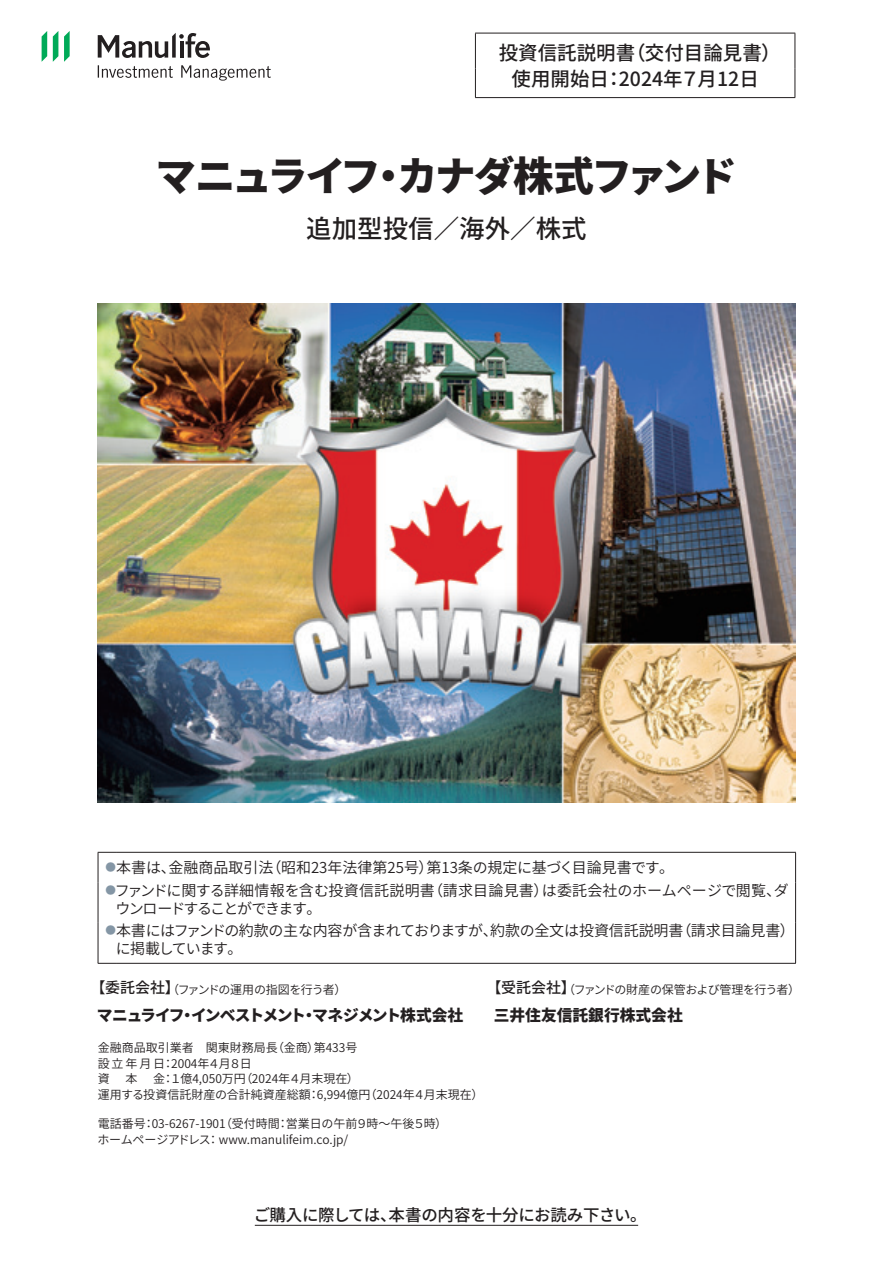
<style>
.page{position:relative;width:893px;height:1263px;background:#fff}
.page>*{position:absolute;margin:0;border:0;box-sizing:border-box;transform-origin:0 0}
.t1{font:900 40.5px "Noto Sans CJ Kjp";letter-spacing:-.06em;color:#231f20}
.t2{font:500 25.5px "Noto Sans CJ Kjp";color:#231f20}
.t3{font:500 19.5px/25.5px "Noto Sans CJ Kjp";color:#231f20;text-align:center}
.t4{font:500 16.5px "Noto Sans CJ Kjp";letter-spacing:-.02em;color:#231f20}
.t5{font:900 15.75px "Noto Sans CJ Kjp";letter-spacing:-.075em;color:#231f20}
.t6{font:900 15.75px "Noto Sans CJ Kjp";color:#231f20}
.t7{font:600 15px/18px "Noto Sans CJ Kjp";letter-spacing:-.005em;color:#231f20}
.t8{font:600 15px/18px "Noto Sans CJ Kjp";letter-spacing:-.025em;color:#231f20}
.t9{font:600 12px/15.8px "Noto Sans CJ Kjp";color:#231f20}
.t10{font:600 12px "Noto Sans CJ Kjp";letter-spacing:-.05em;color:#231f20}
.t11{font:600 12px "Noto Sans CJ Kjp";letter-spacing:-.065em;color:#231f20}
.s1{font-size:10.5px;color:#8496a5}
.s2{font-weight:500;font-size:15px}
</style>
<div class="page">
<svg style="left:98px;top:852px;width:18px;height:30px"></svg>
<hr style="left:116px;top:852px;width:680px;height:1px;background:#231f20">
<svg style="left:795px;top:853px;width:1px;height:29px"></svg>
<hr style="left:98px;top:882px;width:1px;height:41px;background:#231f20">
<hr style="left:795px;top:882px;width:1px;height:41px;background:#231f20">
<hr style="left:98px;top:923px;width:1px;height:40px;background:#231f20">
<hr style="left:795px;top:923px;width:1px;height:40px;background:#231f20">
<svg style="left:98px;top:963px;width:18px;height:1px"></svg>
<hr style="left:116px;top:963px;width:680px;height:1px;background:#231f20">
<hr style="left:255px;top:1225px;width:383px;height:1px;background:#231f20">
<img style="left:98px;top:303px;width:697px;height:500px">
<hr style="left:475px;top:33px;width:320px;height:1px;background:#231f20">
<hr style="left:475px;top:33px;width:1px;height:35px;background:#231f20">
<hr style="left:795px;top:33px;width:1px;height:35px;background:#231f20">
<svg style="left:475px;top:68px;width:1px;height:29px"></svg>
<svg style="left:795px;top:68px;width:1px;height:29px"></svg>
<hr style="left:475px;top:97px;width:320px;height:1px;background:#231f20">
<svg style="left:98px;top:65px;width:75px;height:13px"></svg>
<svg style="left:181px;top:65px;width:90px;height:16px"></svg>
<svg style="left:98px;top:33px;width:112px;height:25px"></svg>
<svg style="left:64px;top:31px;width:6px;height:31px"></svg>
<svg style="left:53px;top:31px;width:5px;height:31px"></svg>
<svg style="left:42px;top:31px;width:5px;height:31px"></svg>
<h3 class="t3" style="left:499px;top:41px;width:284px">投資信託説明書（交付目論見書）使用開始日：2024年７月12日</h3>
<h1 class="t1" style="left:156px;top:153px;width:583px">マニュライフ・カナダ株式ファンド</h1>
<h2 class="t2" style="left:306px;top:215px;width:282px">追加型投信／海外／株式</h2>
<p class="t7" style="left:106px;top:859px;width:570px"><span class="s1">●</span>本書は、金融商品取引法（昭和23年法律第25号）第13条の規定に基づく目論見書です。</p>
<p class="t7" style="left:116px;top:881px;width:675px;text-indent:-10px"><span class="s1">●</span>ファンドに関する詳細情報を含む投資信託説明書（請求目論見書）は委託会社のホームページで閲覧、ダウンロードすることができます。</p>
<p class="t8" style="left:116px;top:922px;width:680px;text-indent:-10px"><span class="s1">●</span>本書にはファンドの約款の主な内容が含まれておりますが、約款の全文は投資信託説明書（請求目論見書）に掲載しています。</p>
<p class="t10" style="left:487px;top:982px;width:315px"><span class="s2">【受託会社】</span>（ファンドの財産の保管および管理を行う者）</p>
<h3 class="t6" style="left:494px;top:1006px;width:190px">三井住友信託銀行株式会社</h3>
<p class="t11" style="left:91px;top:982px;width:257px"><span class="s2">【委託会社】</span>（ファンドの運用の指図を行う者）</p>
<h3 class="t5" style="left:97px;top:1006px;width:368px">マニュライフ・インベストメント・マネジメント株式会社</h3>
<p class="t9" style="left:98px;top:1040px;width:261px">金融商品取引業者　関東財務局長（金商）第433号設立年月日：2004年４月８日<br>資</p>
<p class="t9" style="left:98px;top:1071px;width:387px;text-indent:56px">金：１億4,050万円（2024年４月末現在）<br>運用する投資信託財産の合計純資産総額：6,994億円（2024年４月末現在）</p>
<p class="t9" style="left:125px;top:1071px;width:13px">本</p>
<p class="t9" style="left:97px;top:1116px;width:351px">電話番号：03-6267-1901（受付時間：営業日の午前９時～午後５時）ホームページアドレス： www.manulifeim.co.jp/</p>
<h3 class="t4" style="left:254px;top:1206px;width:394px">ご購入に際しては、本書の内容を十分にお読み下さい。</h3>
</div>
